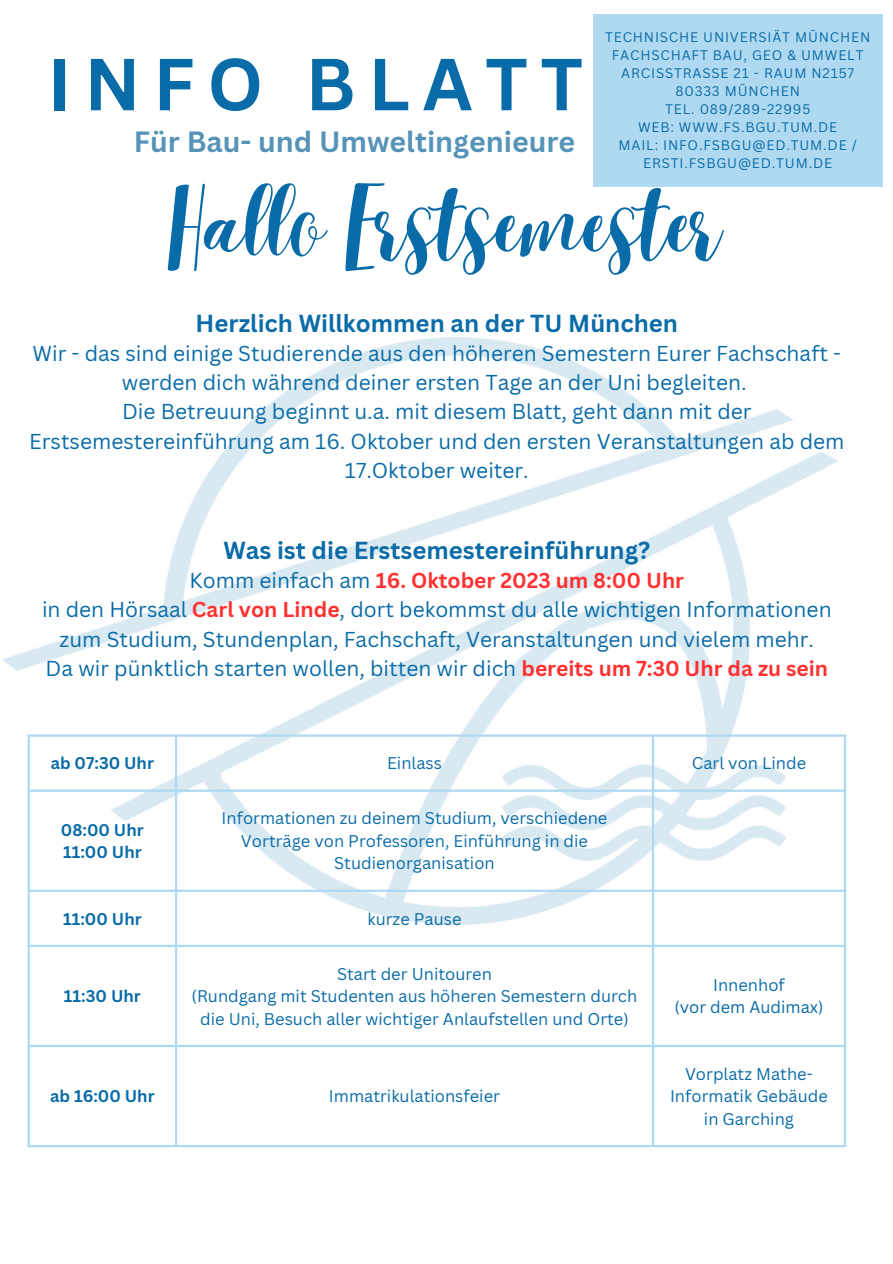
<style>
.page{position:relative;width:893px;height:1264px;background:#fff}
.page>*{position:absolute;margin:0;border:0;box-sizing:border-box;transform-origin:0 0}
.t1{font:300 76.35px "Best";color:#096ba7}
.t2{font:700 72px "Canva Sans";letter-spacing:.175em;color:#096ba7}
.t3{font:700 28.5px "Canva Sans";color:#5693b8}
.t4{font:700 24px "Canva Sans";color:#096ba7}
.t5{font:21px/29.2px "Canva Sans";color:#096ba7;text-align:center}
.t6{font:700 21px "Canva Sans";color:#ff3131}
.t7{font:16.5px/22.5px "Canva Sans";color:#096ba7;text-align:center}
.t8{font:700 16.5px "Canva Sans";color:#096ba7}
.t9{font:13.5px "Canva Sans";letter-spacing:.06em;color:#096ba7}
.s1{font-weight:400;color:#096ba7}
.s2{font-weight:700;color:#ff3131}
</style>
<div class="page">
<img style="left:2px;top:337px;width:845px;height:731px">
<div style="left:593px;top:14px;width:289px;height:172px;background:#afd9f1"></div>
<hr style="left:28px;top:736px;width:2px;height:408px;background:#afd9f1">
<hr style="left:175px;top:736px;width:2px;height:408px;background:#afd9f1">
<hr style="left:652px;top:736px;width:2px;height:408px;background:#afd9f1">
<hr style="left:843px;top:736px;width:3px;height:408px;background:#afd9f1">
<hr style="left:28px;top:734px;width:818px;height:2px;background:#afd9f1">
<hr style="left:28px;top:789px;width:818px;height:2px;background:#afd9f1">
<hr style="left:28px;top:889px;width:818px;height:2px;background:#afd9f1">
<hr style="left:28px;top:944px;width:818px;height:3px;background:#afd9f1">
<hr style="left:28px;top:1044px;width:818px;height:3px;background:#afd9f1">
<hr style="left:28px;top:1144px;width:818px;height:3px;background:#afd9f1">
<p class="t9" style="left:605px;top:27px;width:267px">TECHNISCHE UNIVERSIÄT MÜNCHEN</p>
<p class="t9" style="left:611px;top:45px;width:253px">FACHSCHAFT BAU, GEO &amp; UMWELT</p>
<p class="t9" style="left:621px;top:63px;width:234px">ARCISSTRASSE 21 - RAUM N2157</p>
<p class="t9" style="left:675px;top:81px;width:126px">80333 MÜNCHEN</p>
<p class="t9" style="left:665px;top:99px;width:147px">TEL. 089/289-22995</p>
<p class="t9" style="left:638px;top:117px;width:201px">WEB: WWW.FS.BGU.TUM.DE</p>
<p class="t9" style="left:618px;top:135px;width:240px">MAIL: INFO.FSBGU@ED.TUM.DE /</p>
<p class="t9" style="left:643px;top:153px;width:190px">ERSTI.FSBGU@ED.TUM.DE</p>
<p class="t2" style="left:48px;top:33px;width:536px">INFO BLATT</p>
<p class="t3" style="left:134px;top:121px;width:443px">Für Bau- und Umweltingenieure</p>
<p class="t1" style="left:170px;top:181px;width:553px">Hallo Erstsemester</p>
<p class="t4" style="left:196px;top:306px;width:484px">Herzlich Willkommen an der TU München</p>
<p class="t5" style="left:33px;top:338px;width:809px">Wir - das sind einige Studierende aus den höheren Semestern Eurer Fachschaft - werden dich während deiner ersten Tage an der Uni begleiten.</p>
<p class="t5" style="left:29px;top:396px;width:816px">Die Betreuung beginnt u.a. mit diesem Blatt, geht dann mit der<br>Erstsemestereinführung am 16. Oktober und den ersten Veranstaltungen ab dem<br>17.Oktober weiter.</p>
<p class="t4" style="left:223px;top:533px;width:428px">Was ist die Erstsemestereinführung?</p>
<p class="t6" style="left:189px;top:565px;width:496px"><span class="s1">Komm einfach am</span> 16. Oktober 2023 um 8:00 Uhr</p>
<p class="t5" style="left:42px;top:594px;width:791px">in den Hörsaal <span class="s2">Carl von Linde</span>, dort bekommst du alle wichtigen Informationen</p>
<p class="t5" style="left:60px;top:624px;width:756px">zum Studium, Stundenplan, Fachschaft, Veranstaltungen und vielem mehr.</p>
<p class="t5" style="left:46px;top:653px;width:784px">Da wir pünktlich starten wollen, bitten wir dich <span class="s2">bereits um 7:30 Uhr da zu sein</span></p>
<p class="t8" style="left:51px;top:751px;width:105px">ab 07:30 Uhr</p>
<p class="t7" style="left:387px;top:751px;width:56px">Einlass</p>
<p class="t7" style="left:691px;top:751px;width:116px">Carl von Linde</p>
<p class="t8" style="left:61px;top:818px;width:84px">08:00 Uhr</p>
<p class="t8" style="left:63px;top:840px;width:80px">11:00 Uhr</p>
<p class="t7" style="left:221px;top:806px;width:387px">Informationen zu deinem Studium, verschiedene<br>Vorträge von Professoren, Einführung in die<br>Studienorganisation</p>
<p class="t8" style="left:63px;top:906px;width:80px">11:00 Uhr</p>
<p class="t7" style="left:367px;top:906px;width:96px">kurze Pause</p>
<p class="t8" style="left:64px;top:984px;width:78px">11:30 Uhr</p>
<p class="t7" style="left:337px;top:962px;width:156px">Start der Unitouren</p>
<p class="t7" style="left:192px;top:984px;width:447px">(Rundgang mit Studenten aus höheren Semestern durch die Uni, Besuch aller wichtiger Anlaufstellen und Orte)</p>
<p class="t8" style="left:50px;top:1084px;width:106px">ab 16:00 Uhr</p>
<p class="t7" style="left:329px;top:1084px;width:172px">Immatrikulationsfeier</p>
<p class="t7" style="left:713px;top:973px;width:73px">Innenhof</p>
<p class="t7" style="left:674px;top:995px;width:151px">(vor dem Audimax)</p>
<p class="t7" style="left:670px;top:1062px;width:159px">Vorplatz Mathe-<br>Informatik Gebäude in Garching</p>
</div>
